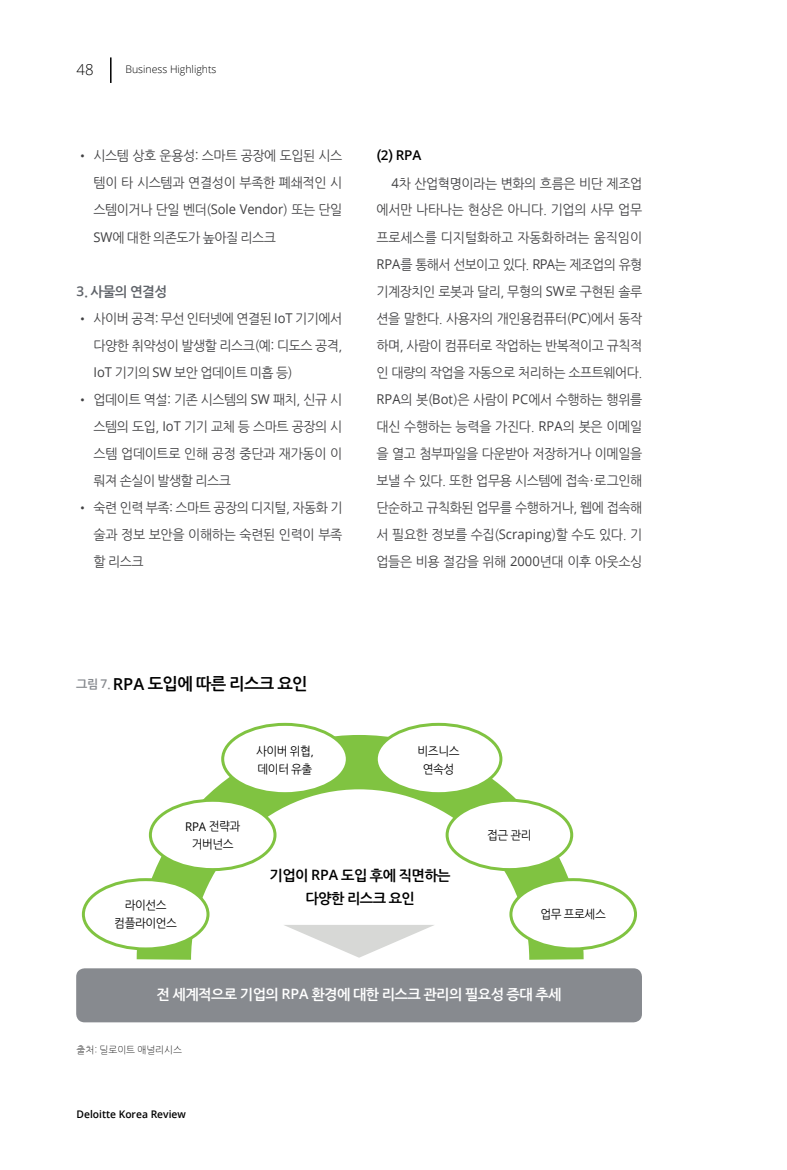
<style>
.page{position:relative;width:787px;height:1170px;background:#fff}
.page>*{position:absolute;margin:0;border:0;box-sizing:border-box;transform-origin:0 0}
.t1{font:16.5px "Nanum Gothic OTF Bold";letter-spacing:-.04em;color:#000}
.t2{font:300 15px "Open Sans";color:#000}
.t3{font:14.25px "Nanum Gothic OTF Bold";letter-spacing:-.04em;color:#fff}
.t4{font:14.25px/22.5px "Nanum Gothic OTF Bold";letter-spacing:-.04em;color:#000;text-align:center}
.t5{font:13.5px/27px "Nanum Gothic OTF";letter-spacing:-.04em;color:#404042;text-align:justify;scale:.96 1}
.t6{font:13.5px "Nanum Gothic OTF Bold";letter-spacing:-.04em;color:#5f6369}
.t7{font:600 13.5px "Open Sans";color:#000}
.t8{font:12px/18px "Nanum Gothic OTF";letter-spacing:-.04em;color:#000;text-align:center;scale:.96 1}
.t9{font:12px "Open Sans";color:#000;scale:.96 1}
.t10{font:600 10.5px "Open Sans";color:#000}
.t11{font:300 10.5px "Open Sans";color:#000}
.t12{font:9.75px "Nanum Gothic OTF Light";letter-spacing:-.01em;color:#000}
.s1{font-family:"Open Sans"}
.s2{font-family:"Open Sans";font-weight:600}
.s3{font-family:"Nanum Gothic OTF Bold";font-weight:400}
.s4{font-size:12px;color:#878a8f}
.s5{font-family:"Open Sans";font-weight:600;font-size:12px;color:#878a8f}
.s6{font-family:"Nanum Gothic OTF"}
</style>
<div class="page">
<div style="left:76px;top:968px;width:566px;height:54px;background:#878a8f;border-radius:9px"></div>
<svg style="left:109px;top:726px;width:502px;height:243px"></svg>
<div style="left:376px;top:724px;width:125px;height:69px;background:#fff;border-radius:50%"></div>
<div style="left:375px;top:722px;width:127px;height:73px;border:3px solid #80c341;border-radius:50%"></div>
<div style="left:447px;top:800px;width:124px;height:69px;background:#fff;border-radius:50%"></div>
<div style="left:445px;top:798px;width:128px;height:73px;border:3px solid #80c341;border-radius:50%"></div>
<div style="left:511px;top:879px;width:124px;height:69px;background:#fff;border-radius:50%"></div>
<div style="left:509px;top:878px;width:128px;height:72px;border:3px solid #80c341;border-radius:50%"></div>
<div style="left:83px;top:879px;width:125px;height:69px;background:#fff;border-radius:50%"></div>
<div style="left:82px;top:878px;width:127px;height:72px;border:3px solid #80c341;border-radius:50%"></div>
<div style="left:150px;top:800px;width:125px;height:69px;background:#fff;border-radius:50%"></div>
<div style="left:149px;top:798px;width:127px;height:73px;border:3px solid #80c341;border-radius:50%"></div>
<div style="left:223px;top:724px;width:124px;height:69px;background:#fff;border-radius:50%"></div>
<div style="left:221px;top:722px;width:128px;height:73px;border:3px solid #80c341;border-radius:50%"></div>
<svg style="left:283px;top:924px;width:152px;height:33px"></svg>
<svg style="left:110px;top:57px;width:1px;height:26px"></svg>
<p class="t2" style="left:77px;top:59px;width:19px">48</p>
<p class="t11" style="left:125px;top:62px;width:92px">Business Highlights</p>
<p class="t5" style="left:94px;top:142px;width:261px;text-indent:-17px">• 시스템 상호 운용성: 스마트 공장에 도입된 시스 템이 타 시스템과 연결성이 부족한 폐쇄적인 시 스템이거나 단일 벤더(<span class="s1">Sole Vendor</span>) 또는 단일 <span class="s1">SW</span>에 대한 의존도가 높아질 리스크</p>
<p class="t6" style="left:77px;top:285px;width:92px"><span class="s2">3</span>. 사물의 연결성</p>
<p class="t5" style="left:94px;top:304px;width:261px;line-height:27.5px;text-indent:-17px">• 사이버 공격: 무선 인터넷에 연결된 <span class="s1">IoT</span> 기기에서 다양한 취약성이 발생할 리스크(예: 디도스 공격, <span class="s1">IoT</span> 기기의 <span class="s1">SW</span> 보안 업데이트 미흡 등)</p>
<p class="t5" style="left:94px;top:385px;width:261px;text-indent:-17px">• 업데이트 역설: 기존 시스템의 <span class="s1">SW</span> 패치, 신규 시 스템의 도입, <span class="s1">IoT</span> 기기 교체 등 스마트 공장의 시 스템 업데이트로 인해 공정 중단과 재가동이 이 뤄져 손실이 발생할 리스크</p>
<p class="t5" style="left:94px;top:493px;width:261px;text-indent:-17px">• 숙련 인력 부족: 스마트 공장의 디지털, 자동화 기 술과 정보 보안을 이해하는 숙련된 인력이 부족 할 리스크</p>
<p class="t7" style="left:376px;top:146px;width:46px"><span class="s3">(</span>2<span class="s3">)</span> RPA</p>
<p class="t5" style="left:376px;top:170px;width:278px;text-indent:15px"><span class="s1">4</span>차 산업혁명이라는 변화의 흐름은 비단 제조업 에서만 나타나는 현상은 아니다. 기업의 사무 업무 프로세스를 디지털화하고 자동화하려는 움직임이 <span class="s1">RPA</span>를 통해서 선보이고 있다. <span class="s1">RPA</span>는 제조업의 유형</p>
<p class="t5" style="left:376px;top:277px;width:278px">기계장치인 로봇과 달리, 무형의 <span class="s1">SW</span>로 구현된 솔루 션을 말한다. 사용자의 개인용컴퓨터(<span class="s1">PC</span>)에서 동작 하며, 사람이 컴퓨터로 작업하는 반복적이고 규칙적 인 대량의 작업을 자동으로 처리하는 소프트웨어다.<br><span class="s1">RPA</span>의 봇(<span class="s1">Bot</span>)은 사람이 <span class="s1">PC</span>에서 수행하는 행위를</p>
<p class="t5" style="left:376px;top:412px;width:278px">대신 수행하는 능력을 가진다. <span class="s1">RPA</span>의 봇은 이메일 을 열고 첨부파일을 다운받아 저장하거나 이메일을 보낼 수 있다. 또한 업무용 시스템에 접속·로그인해 단순하고 규칙화된 업무를 수행하거나, 웹에 접속해 서 필요한 정보를 수집(<span class="s1">Scraping</span>)할 수도 있다. 기 업들은 비용 절감을 위해 <span class="s1">2000</span>년대 이후 아웃소싱</p>
<p class="t1" style="left:76px;top:675px;width:233px"><span class="s4">그림</span> <span class="s5">7</span><span class="s4">.</span> <span class="s2">RPA</span> 도입에 따른 리스크 요인</p>
<p class="t8" style="left:256px;top:742px;width:62px;text-align:left">사이버 위협, 데이터 유출</p>
<p class="t9" style="left:185px;top:818px;width:59px">RPA <span class="s6">전략과</span></p>
<p class="t8" style="left:192px;top:835px;width:45px">거버넌스</p>
<p class="t8" style="left:417px;top:742px;width:45px">비즈니스 연속성</p>
<p class="t8" style="left:487px;top:826px;width:48px">접근 관리</p>
<p class="t4" style="left:269px;top:864px;width:183px">기업이 <span class="s2">RPA</span> 도입 후에 직면하는 다양한 리스크 요인</p>
<p class="t8" style="left:114px;top:895px;width:67px">라이선스 컴플라이언스</p>
<p class="t8" style="left:540px;top:904px;width:69px">업무 프로세스</p>
<p class="t3" style="left:156px;top:987px;width:406px">전 세계적으로 기업의 <span class="s2">RPA</span> 환경에 대한 리스크 관리의 필요성 증대 추세</p>
<p class="t12" style="left:77px;top:1045px;width:107px">출처: 딜로이트 애널리시스</p>
<p class="t10" style="left:77px;top:1107px;width:111px">Deloitte Korea Review</p>
</div>
